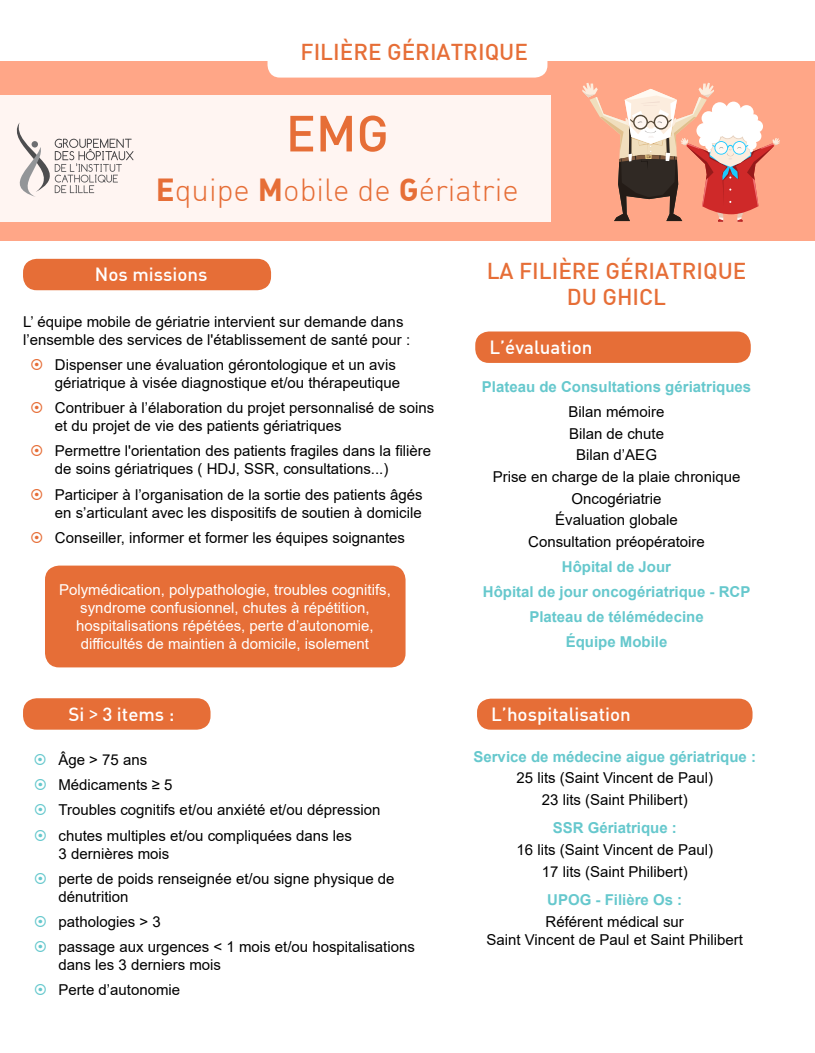
<style>
.page{position:relative;width:815px;height:1053px;background:#fff}
.page>*{position:absolute;margin:0;border:0;box-sizing:border-box;transform-origin:0 0}
.t1{font:500 50px "DIN";color:#e66e37}
.t2{font:300 31.25px "DIN";color:#e66e37}
.t3{font:500 22.5px/26px "DIN";color:#e66e37;text-align:center}
.t4{font:500 18.75px "DIN";color:#fff}
.t5{font:15px/21.5px "Arial";color:#000}
.t6{font:700 15px/25.1px "Arial";color:#66c8cd;text-align:center}
.t7{font:15px/18px "Arial";color:#fff;text-align:center}
.s1{font-family:"DIN Alternate";font-weight:700}
.s2{font-family:"Arial Narrow";font-weight:400}
</style>
<div class="page">
<div style="left:0;top:30px;width:815px;height:211px;background:#ffa687"></div>
<div style="left:0;top:95px;width:551px;height:126px;background:#fff5f2"></div>
<div style="left:0;top:0;width:815px;height:61px;background:#fff"></div>
<div style="left:268px;top:48px;width:279px;height:30px;background:#fff;border-radius:12px"></div>
<div style="left:23px;top:259px;width:248px;height:31px;background:#e66e37;border-radius:14px"></div>
<div style="left:475px;top:331px;width:276px;height:32px;background:#e66e37;border-radius:14px"></div>
<div style="left:477px;top:698px;width:276px;height:31px;background:#e66e37;border-radius:14px"></div>
<div style="left:45px;top:565px;width:361px;height:102px;background:#e66e37;border-radius:14px"></div>
<div style="left:23px;top:698px;width:188px;height:31px;background:#e66e37;border-radius:14px"></div>
<svg style="left:582px;top:83px;width:198px;height:138px"></svg>
<svg style="left:16px;top:123px;width:117px;height:74px"></svg>
<h3 class="t3" style="left:301px;top:38px;width:226px">Filière gériatrique</h3>
<h1 class="t1" style="left:286px;top:101px;width:105px">EMG</h1>
<h2 class="t2" style="left:156px;top:170px;width:364px"><span class="s1">E</span>quipe <span class="s1">M</span>obile de <span class="s1">G</span>ériatrie</h2>
<p class="t4" style="left:95px;top:262px;width:114px">Nos missions</p>
<p class="t5" style="left:23px;top:313px;width:389px;line-height:18px">L’ équipe mobile de gériatrie intervient sur demande dans l’ensemble des services de l'établissement de santé pour :</p>
<p class="t5" style="left:55px;top:356px;width:347px;line-height:18px">Dispenser une évaluation gérontologique et un avis gériatrique à visée diagnostique et/ou thérapeutique</p>
<p class="t5" style="left:55px;top:399px;width:381px;line-height:18px">Contribuer à l’élaboration du projet personnalisé de soins et du projet de vie des patients gériatriques</p>
<p class="t5" style="left:55px;top:442px;width:378px;line-height:18px">Permettre l'orientation des patients fragiles dans la filière de soins gériatriques ( HDJ, SSR, consultations...)</p>
<p class="t5" style="left:55px;top:485px;width:369px;line-height:18px">Participer à l’organisation de la sortie des patients âgés en s’articulant avec les dispositifs de soutien à domicile</p>
<p class="t5" style="left:55px;top:526px;width:352px">Conseiller, informer et former les équipes soignantes</p>
<p class="t7" style="left:59px;top:580px;width:333px">Polymédication, polypathologie, troubles cognitifs, syndrome confusionnel, chutes à répétition, hospitalisations répétées, perte d’autonomie, difficultés de maintien à domicile, isolement</p>
<p class="t4" style="left:68px;top:702px;width:107px">Si <span class="s2">&gt;</span> 3 items :</p>
<p class="t5" style="left:58px;top:747px;width:324px;line-height:25.1px">Âge &gt; 75 ans<br>Médicaments ≥ 5<br>Troubles cognitifs et/ou anxiété et/ou dépression chutes multiples et/ou compliquées dans les</p>
<p class="t5" style="left:59px;top:840px;width:338px;line-height:25.1px">3 dernières mois<br>perte de poids renseignée et/ou signe physique de</p>
<p class="t5" style="left:59px;top:883px;width:358px;line-height:25.1px">dénutrition<br>pathologies &gt; 3<br>passage aux urgences &lt; 1 mois et/ou hospitalisations</p>
<p class="t5" style="left:59px;top:951px;width:164px;line-height:25.1px">dans les 3 derniers mois<br>Perte d’autonomie</p>
<h3 class="t3" style="left:487px;top:257px;width:258px">LA Filière gériatrique<br>DU GHICL</h3>
<p class="t4" style="left:489px;top:335px;width:105px">L’évaluation</p>
<p class="t6" style="left:482px;top:374px;width:271px">Plateau de Consultations gériatriques</p>
<p class="t5" style="left:493px;top:401px;width:249px;text-align:center">Bilan mémoire<br>Bilan de chute<br>Bilan d’AEG<br>Prise en charge de la plaie chronique<br>Oncogériatrie<br>Évaluation globale<br>Consultation préopératoire</p>
<p class="t6" style="left:483px;top:554px;width:269px">Hôpital de Jour<br>Hôpital de jour oncogériatrique - RCP<br>Plateau de télémédecine<br>Équipe Mobile</p>
<p class="t4" style="left:491px;top:702px;width:141px">L’hospitalisation</p>
<p class="t6" style="left:473px;top:744px;width:284px">Service de médecine aigue gériatrique :</p>
<p class="t5" style="left:517px;top:767px;width:198px;text-align:center">25 lits (Saint Vincent de Paul)<br>23 lits (Saint Philibert)</p>
<p class="t6" style="left:553px;top:815px;width:126px">SSR Gériatrique :</p>
<p class="t5" style="left:517px;top:838px;width:198px;text-align:center">16 lits (Saint Vincent de Paul)<br>17 lits (Saint Philibert)</p>
<p class="t6" style="left:547px;top:887px;width:137px">UPOG - Filière Os :</p>
<p class="t5" style="left:486px;top:912px;width:258px;line-height:18px;text-align:center">Référent médical sur<br>Saint Vincent de Paul et Saint Philibert</p>
</div>
